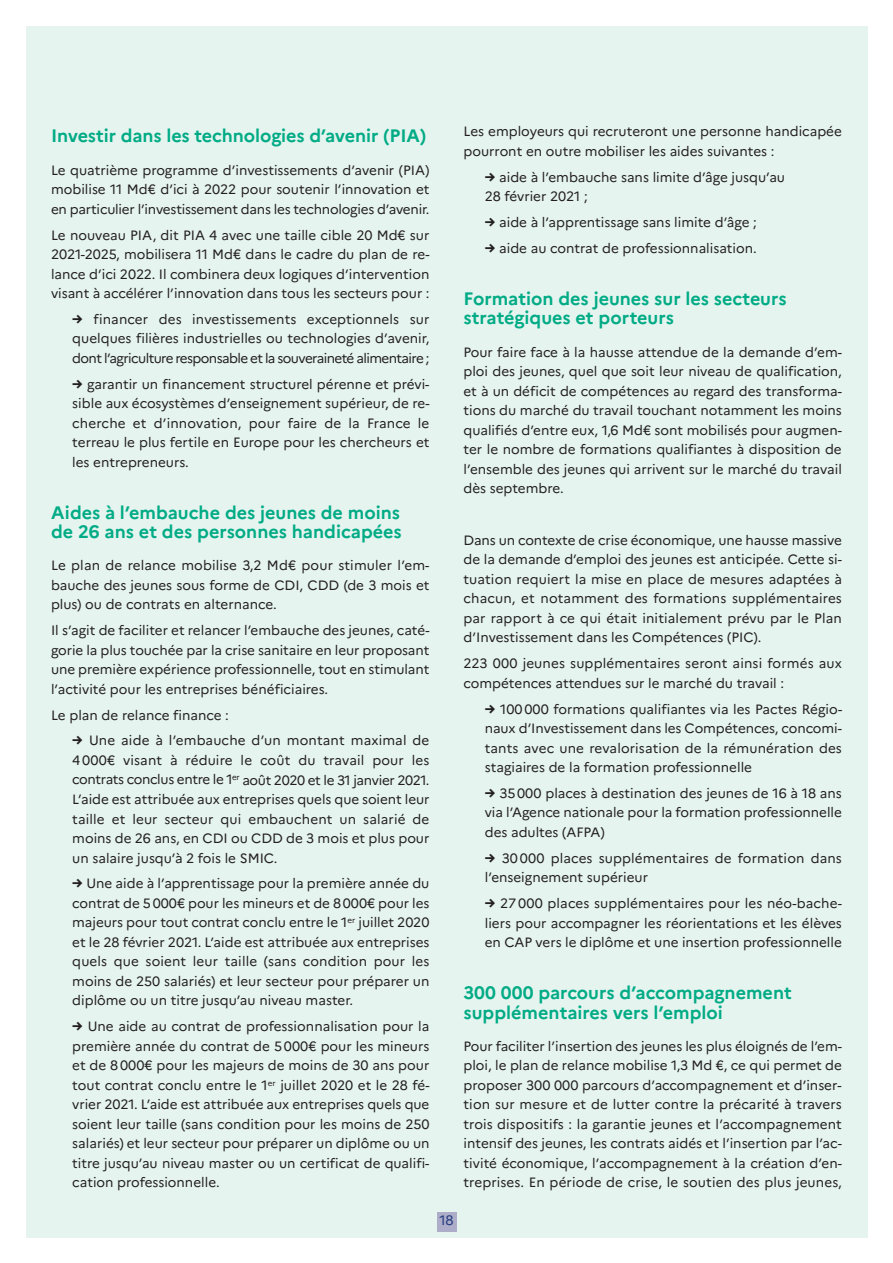
<style>
.page{position:relative;width:893px;height:1263px;background:#fff}
.page>*{position:absolute;margin:0;border:0;box-sizing:border-box;transform-origin:0 0}
.t1{font:700 18px/19.5px "Marianne";color:#00ab85}
.t2{font:13.65px "Marianne";color:#233b7d}
.t3{font:13.5px/19.5px "Marianne";color:#231f20;text-align:justify}
.s1{font-weight:800}
</style>
<div class="page">
<div style="left:26px;top:26px;width:841px;height:1211px;background:#e5f4ef"></div>
<div style="left:437px;top:1212px;width:19px;height:19px;background:#adadca"></div>
<h1 class="t1" style="left:51px;top:128px;width:377px">Investir dans les technologies d’avenir (PIA)</h1>
<p class="t3" style="left:51px;top:161px;width:380px">Le quatrième programme d’investissements d’avenir (PIA) mobilise 11 Md€ d’ici à 2022 pour soutenir l’innovation et en particulier l’investissement dans les technologies d’avenir.</p>
<p class="t3" style="left:51px;top:226px;width:380px">Le nouveau PIA, dit PIA 4 avec une taille cible 20 Md€ sur 2021-2025, mobilisera 11 Md€ dans le cadre du plan de re&shy;lance d’ici 2022. Il combinera deux logiques d’intervention visant à accélérer l’innovation dans tous les secteurs pour :</p>
<p class="t3" style="left:72px;top:311px;width:359px"><span class="s1">→</span> financer des investissements exceptionnels sur quelques filières industrielles ou technologies d’avenir, dont l’agriculture responsable et la souveraineté alimentaire ;</p>
<p class="t3" style="left:72px;top:376px;width:359px"><span class="s1">→</span> garantir un financement structurel pérenne et prévi&shy;sible aux écosystèmes d’enseignement supérieur, de re&shy;cherche et d’innovation, pour faire de la France le terreau le plus fertile en Europe pour les chercheurs et les entrepreneurs.</p>
<h1 class="t1" style="left:51px;top:504px;width:352px">Aides à l’embauche des jeunes de moins de 26 ans et des personnes handicapées</h1>
<p class="t3" style="left:51px;top:557px;width:380px">Le plan de relance mobilise 3,2 Md€ pour stimuler l’em&shy;bauche des jeunes sous forme de CDI, CDD (de 3 mois et plus) ou de contrats en alternance.</p>
<p class="t3" style="left:51px;top:622px;width:380px">Il s’agit de faciliter et relancer l’embauche des jeunes, caté&shy;gorie la plus touchée par la crise sanitaire en leur proposant une première expérience professionnelle, tout en stimulant l’activité pour les entreprises bénéficiaires.</p>
<p class="t3" style="left:51px;top:706px;width:179px">Le plan de relance finance :</p>
<p class="t3" style="left:72px;top:732px;width:359px"><span class="s1">→</span> une aide à l’embauche d’un montant maximal de 4 000€ visant à réduire le coût du travail pour les contrats conclus entre le 1<sup>er</sup> août 2020 et le 31 janvier 2021.<br>L’aide est attribuée aux entreprises quels que soient leur taille et leur secteur qui embauchent un salarié de moins de 26 ans, en CDI ou CDD de 3 mois et plus pour un salaire jusqu’à 2 fois le SMIC.</p>
<p class="t3" style="left:72px;top:875px;width:359px"><span class="s1">→</span> une aide à l’apprentissage pour la première année du contrat de 5000€ pour les mineurs et de 8000€ pour les majeurs pour tout contrat conclu entre le 1<sup>er</sup> juillet 2020 et le 28 février 2021. L’aide est attribuée aux entreprises quels que soient leur taille (sans condition pour les moins de 250 salariés) et leur secteur pour préparer un diplôme ou un titre jusqu’au niveau master.</p>
<p class="t3" style="left:72px;top:1018px;width:359px"><span class="s1">→</span> une aide au contrat de professionnalisation pour la première année du contrat de 5000€ pour les mineurs et de 8000€ pour les majeurs de moins de 30 ans pour tout contrat conclu entre le 1<sup>er</sup> juillet 2020 et le 28 fé&shy;vrier 2021. L’aide est attribuée aux entreprises quels que soient leur taille (sans condition pour les moins de 250 salariés) et leur secteur pour préparer un diplôme ou un titre jusqu’au niveau master ou un certificat de qualifi&shy;cation professionnelle.</p>
<p class="t2" style="left:439px;top:1215px;width:16px">18</p>
<p class="t3" style="left:463px;top:123px;width:380px">Les employeurs qui recruteront une personne handicapée pourront en outre mobiliser les aides suivantes :</p>
<p class="t3" style="left:485px;top:169px;width:302px"><span class="s1">→</span> aide à l’embauche sans limite d’âge jusqu’au<br>28 février 2021 ;</p>
<p class="t3" style="left:485px;top:214px;width:274px"><span class="s1">→</span> aide à l’apprentissage sans limite d’âge ;</p>
<p class="t3" style="left:485px;top:240px;width:274px"><span class="s1">→</span> aide au contrat de professionnalisation.</p>
<h1 class="t1" style="left:463px;top:290px;width:325px">Formation des jeunes sur les secteurs stratégiques et porteurs</h1>
<p class="t3" style="left:463px;top:343px;width:380px">Pour faire face à la hausse attendue de la demande d’em&shy;ploi des jeunes, quel que soit leur niveau de qualification, et à un déficit de compétences au regard des transforma&shy;tions du marché du travail touchant notamment les moins qualifiés d’entre eux, 1,6 Md€ sont mobilisés pour augmen&shy;ter le nombre de formations qualifiantes à disposition de l’ensemble des jeunes qui arrivent sur le marché du travail dès septembre.</p>
<p class="t3" style="left:463px;top:532px;width:380px">Dans un contexte de crise économique, une hausse massive de la demande d’emploi des jeunes est anticipée. Cette si&shy;tuation requiert la mise en place de mesures adaptées à chacun, et notamment des formations supplémentaires par rapport à ce qui était initialement prévu par le Plan d’Investissement dans les Compétences (PIC).</p>
<p class="t3" style="left:463px;top:655px;width:380px">223 000 jeunes supplémentaires seront ainsi formés aux compétences attendues sur le marché du travail :</p>
<p class="t3" style="left:485px;top:700px;width:359px"><span class="s1">→</span> 100000 formations qualifiantes via les Pactes Régio&shy;naux d’Investissement dans les Compétences, concomi&shy;tants avec une revalorisation de la rémunération des stagiaires de la formation professionnelle</p>
<p class="t3" style="left:485px;top:785px;width:359px"><span class="s1">→</span> 35000 places à destination des jeunes de 16 à 18 ans via l’Agence nationale pour la formation professionnelle des adultes (AFPA)</p>
<p class="t3" style="left:485px;top:850px;width:359px"><span class="s1">→</span> 30 000 places supplémentaires de formation dans l’enseignement supérieur</p>
<p class="t3" style="left:485px;top:895px;width:359px"><span class="s1">→</span> 27000 places supplémentaires pour les néo-bache&shy;liers pour accompagner les réorientations et les élèves en CAP vers le diplôme et une insertion professionnelle</p>
<h1 class="t1" style="left:463px;top:985px;width:330px">300 000 parcours d’accompagnement supplémentaires vers l’emploi</h1>
<p class="t3" style="left:463px;top:1038px;width:380px">Pour faciliter l’insertion des jeunes les plus éloignés de l’em&shy;ploi, le plan de relance mobilise 1,3 Md €, ce qui permet de proposer 300 000 parcours d’accompagnement et d’inser&shy;tion sur mesure et de lutter contre la précarité à travers trois dispositifs : la garantie jeunes et l’accompagnement intensif des jeunes, les contrats aidés et l’insertion par l’ac&shy;tivité économique, l’accompagnement à la création d’en&shy;treprises. En période de crise, le soutien des plus jeunes,</p>
</div>
